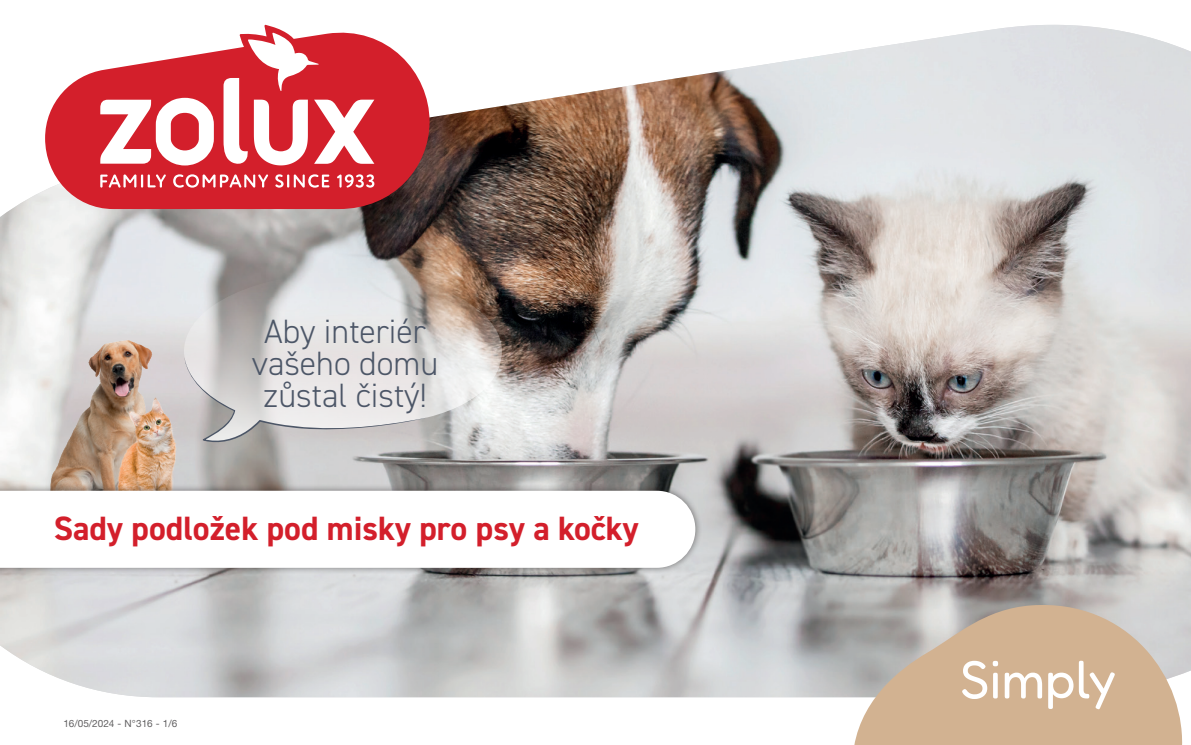
<style>
.page{position:relative;width:1191px;height:745px;background:#fff}
.page>*{position:absolute;margin:0;border:0;box-sizing:border-box;transform-origin:0 0}
.t1{font:300 33.75px/31.9px "DIN2014";color:#4c5667;text-align:center}
.t2{font:700 33.75px "DIN2014";color:#d31f2b}
.t3{font:10px "Helvetica Neue LT 55 Rm";color:#616061}
</style>
<div class="page">
<img style="left:0;top:25px;width:1191px;height:671px">
<img style="left:25px;top:328px;width:157px;height:155px">
<img style="left:52px;top:392px;width:158px;height:91px">
<div style="left:0;top:483px;width:702px;height:91px;background:#231f20;opacity:.5"></div>
<svg style="left:0;top:490px;width:695px;height:77px"></svg>
<svg style="left:848px;top:598px;width:339px;height:146px;background:#cbb6a1"></svg>
<svg style="left:962px;top:660px;width:36px;height:38px"></svg>
<svg style="left:1004px;top:672px;width:38px;height:26px"></svg>
<svg style="left:1048px;top:660px;width:66px;height:48px"></svg>
<svg style="left:45px;top:25px;width:384px;height:184px;fill:#d31f2b"></svg>
<svg style="left:100px;top:98px;width:114px;height:67px"></svg>
<svg style="left:223px;top:25px;width:151px;height:140px"></svg>
<svg style="left:100px;top:174px;width:66px;height:13px"></svg>
<svg style="left:173px;top:174px;width:95px;height:13px"></svg>
<svg style="left:275px;top:174px;width:54px;height:13px"></svg>
<svg style="left:337px;top:174px;width:37px;height:13px"></svg>
<svg style="left:184px;top:272px;width:319px;height:169px;background:#ccc7c4"></svg>
<svg style="left:184px;top:357px;width:243px;height:87px;background:#d7d4d4"></svg>
<p class="t1" style="left:252px;top:315px;width:188px">Aby interiér vašeho domu zůstal čistý!</p>
<p class="t2" style="left:54px;top:505px;width:586px">Sady podložek pod misky pro psy a kočky</p>
<p class="t3" style="left:63px;top:717px;width:115px">16/05/2024 - N°316 - 1/6</p>
</div>
